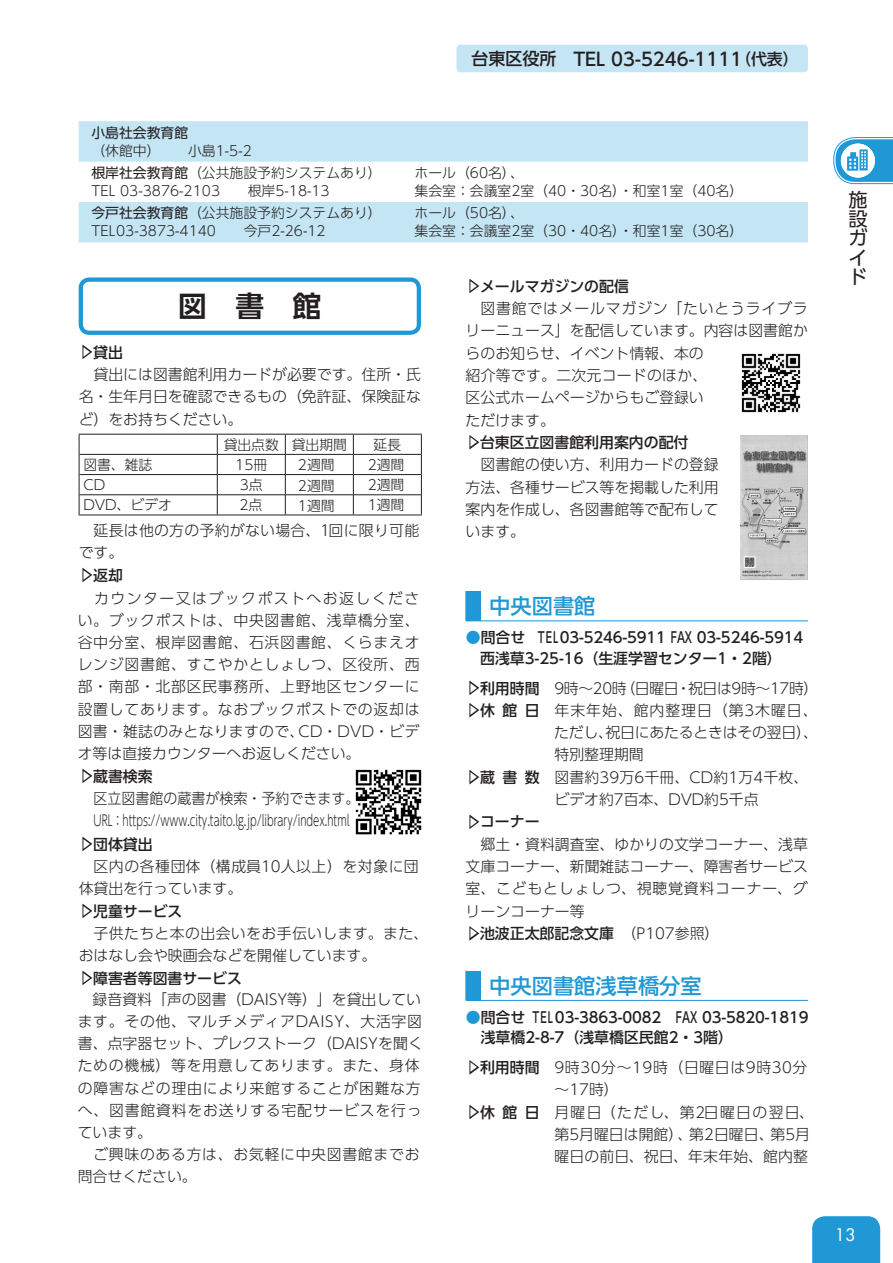
<style>
.page{position:relative;width:893px;height:1263px;background:#fff}
.page>*{position:absolute;margin:0;border:0;box-sizing:border-box;transform-origin:0 0}
.t1{font:700 28.65px "UD Shin Go Pro De";color:#231f20}
.t2{font:500 21.3px "UD Shin Go Pro";color:#2098d5}
.t3{font:19.2px/19.2px "UD Shin Go Pro";color:#231f20;text-align:justify}
.t4{font:19.2px "Futura PT";color:#fff}
.t5{font:500 18px "UD Shin Go Pro";color:#231f20}
.t6{font:300 14.85px/22.2px "UD Shin Go Pro";color:#231f20;text-align:justify}
.t7{font:500 14.85px/20.7px "UD Shin Go Pro";color:#231f20}
.t8{font:300 14.85px/22.2px "UD Shin Go Pro";letter-spacing:.045em;color:#231f20}
.t9{font:300 14.85px/22.4px "UD Shin Go Pro";color:#231f20;scale:.94 1}
.t10{font:300 14.85px "UD Shin Go Pro";letter-spacing:-.025em;color:#231f20}
.t11{font:300 14.85px "UD Shin Go Pro";letter-spacing:.04em;color:#231f20}
.t12{font:300 14.85px "UD Shin Go Pro";letter-spacing:.02em;color:#231f20}
.t13{font:300 14.85px "UD Shin Go Pro";letter-spacing:.035em;color:#231f20}
.t14{font:300 14.85px "UD Shin Go Pro";letter-spacing:.025em;color:#231f20}
.t15{font:300 14.85px "UD Shin Go Pro";letter-spacing:.055em;color:#231f20}
.t16{font:300 14.85px "UD Shin Go Pro";letter-spacing:.05em;color:#231f20}
.t17{font:300 14.85px "UD Shin Go Pro";letter-spacing:.065em;color:#231f20}
.t18{font:300 14.85px "UD Shin Go Pro";letter-spacing:.085em;color:#231f20}
.t19{font:300 13.8px/18.1px "UD Shin Go Pro";color:#231f20}
.t20{font:13.8px "UD Shin Go Pro";color:#231f20}
.s1{font-size:16.95px}
.s2{font-size:15.9px}
.s3{font-weight:400}
.s4{font-weight:300;font-size:10.5px;color:#fff}
.s5{font-size:10.5px;color:#fff}
.s6{font-weight:500}
.s7{color:#2098d5}
.s8{font-weight:300}
</style>
<div class="page">
<svg style="left:79px;top:121px;width:729px;height:121px;fill:#c4e5f4"></svg>
<img style="left:740px;top:435px;width:67px;height:144px">
<svg style="left:466px;top:591px;width:15px;height:30px"></svg>
<hr style="left:481px;top:620px;width:327px;height:1px;background:#2098d5">
<svg style="left:466px;top:971px;width:15px;height:30px"></svg>
<hr style="left:481px;top:1000px;width:327px;height:1px;background:#2098d5">
<hr style="left:80px;top:454px;width:137px;height:1px;background:#231f20">
<hr style="left:217px;top:454px;width:68px;height:1px;background:#231f20">
<hr style="left:285px;top:454px;width:68px;height:1px;background:#231f20">
<hr style="left:353px;top:454px;width:68px;height:1px;background:#231f20">
<hr style="left:80px;top:474px;width:137px;height:1px;background:#231f20">
<hr style="left:217px;top:474px;width:68px;height:1px;background:#231f20">
<hr style="left:285px;top:474px;width:68px;height:1px;background:#231f20">
<hr style="left:353px;top:474px;width:68px;height:1px;background:#231f20">
<hr style="left:80px;top:494px;width:137px;height:1px;background:#231f20">
<hr style="left:217px;top:494px;width:68px;height:1px;background:#231f20">
<svg style="left:217px;top:435px;width:1px;height:79px"></svg>
<hr style="left:285px;top:494px;width:68px;height:1px;background:#231f20">
<svg style="left:285px;top:435px;width:1px;height:79px"></svg>
<hr style="left:353px;top:494px;width:68px;height:1px;background:#231f20">
<svg style="left:353px;top:435px;width:1px;height:79px"></svg>
<hr style="left:79px;top:434px;width:138px;height:1px;background:#231f20">
<hr style="left:217px;top:434px;width:68px;height:1px;background:#231f20">
<hr style="left:285px;top:434px;width:68px;height:1px;background:#231f20">
<hr style="left:353px;top:434px;width:69px;height:1px;background:#231f20">
<svg style="left:79px;top:435px;width:1px;height:79px"></svg>
<svg style="left:421px;top:435px;width:1px;height:79px"></svg>
<hr style="left:79px;top:514px;width:138px;height:1px;background:#231f20">
<hr style="left:217px;top:514px;width:68px;height:1px;background:#231f20">
<hr style="left:285px;top:514px;width:68px;height:1px;background:#231f20">
<hr style="left:353px;top:514px;width:69px;height:1px;background:#231f20">
<div style="left:79px;top:277px;width:342px;height:58px;border:4px solid #2098d5;border-radius:9px"></div>
<svg style="left:833px;top:137px;width:60px;height:47px"></svg>
<div style="left:812px;top:1216px;width:68px;height:47px;background:#2098d5"></div>
<div style="left:457px;top:45px;width:351px;height:27px;background:#c4e5f4;border-radius:4px"></div>
<svg style="left:82px;top:344px;width:11px;height:15px"></svg>
<svg style="left:469px;top:278px;width:10px;height:16px"></svg>
<svg style="left:469px;top:435px;width:11px;height:15px"></svg>
<svg style="left:82px;top:567px;width:11px;height:16px"></svg>
<svg style="left:82px;top:768px;width:11px;height:15px"></svg>
<svg style="left:82px;top:836px;width:11px;height:16px"></svg>
<svg style="left:82px;top:903px;width:11px;height:15px"></svg>
<svg style="left:82px;top:970px;width:11px;height:15px"></svg>
<svg style="left:469px;top:680px;width:11px;height:38px"></svg>
<svg style="left:469px;top:770px;width:11px;height:15px"></svg>
<svg style="left:469px;top:814px;width:11px;height:15px"></svg>
<svg style="left:469px;top:926px;width:11px;height:15px"></svg>
<svg style="left:469px;top:1060px;width:11px;height:15px"></svg>
<svg style="left:469px;top:1104px;width:10px;height:16px"></svg>
<img style="left:355px;top:769px;width:67px;height:66px">
<img style="left:741px;top:353px;width:60px;height:60px">
<p class="t5" style="left:471px;top:45px;width:329px"><span class="s1">台東区役所</span> TEL 03-5246-1111<span class="s2">（代表）</span></p>
<p class="t20" style="left:91px;top:121px;width:98px">小島社会教育館</p>
<p class="t19" style="left:91px;top:139px;width:292px;line-height:22.4px">（休館中）　　小島1-5-2<br><span class="s3">根岸社会教育館</span>（公共施設予約システムあり）</p>
<p class="t19" style="left:91px;top:181px;width:240px">TEL 03-3876-2103　　根岸5-18-13</p>
<p class="t19" style="left:415px;top:163px;width:330px">ホール（60名）、<br>集会室：会議室2室（40・30名）・和室1室（40名）</p>
<p class="t19" style="left:91px;top:204px;width:292px"><span class="s3">今戸社会教育館</span>（公共施設予約システムあり）<br>TEL 03-3873-4140　　今戸2-26-12</p>
<p class="t19" style="left:415px;top:204px;width:330px">ホール（50名）、<br>集会室：会議室2室（30・40名）・和室1室（30名）</p>
<h1 class="t1" style="left:178px;top:283px;width:145px">図　書　館</h1>
<p class="t7" style="left:81px;top:341px;width:43px"><span class="s4">▶</span>貸出</p>
<p class="t6" style="left:94px;top:363px;width:329px">貸出には図書館利用カードが必要です。住所・氏</p>
<p class="t6" style="left:79px;top:385px;width:344px">名・生年月日を確認できるもの（免許証、保険証な</p>
<p class="t6" style="left:79px;top:407px;width:165px">ど）をお持ちください。</p>
<p class="t19" style="left:224px;top:435px;width:125px">貸出点数 貸出期間</p>
<p class="t19" style="left:374px;top:435px;width:29px">延長</p>
<p class="t19" style="left:83px;top:455px;width:71px">図書、雑誌</p>
<p class="t19" style="left:235px;top:455px;width:34px">15冊</p>
<p class="t19" style="left:298px;top:454px;width:38px;line-height:20.4px;text-align:justify">2週間2週間1週間</p>
<p class="t19" style="left:368px;top:454px;width:38px;line-height:20.2px;text-align:justify">2週間2週間1週間</p>
<p class="t19" style="left:83px;top:475px;width:23px">CD</p>
<p class="t19" style="left:240px;top:475px;width:24px">3点</p>
<p class="t19" style="left:83px;top:495px;width:90px">DVD、ビデオ</p>
<p class="t19" style="left:239px;top:495px;width:24px">2点</p>
<p class="t7" style="left:468px;top:275px;width:162px"><span class="s4">▶</span>メールマガジンの配信</p>
<p class="t16" style="left:480px;top:296px;width:329px">図書館ではメールマガジン「たいとうライブラ</p>
<p class="t6" style="left:466px;top:319px;width:344px">リーニュース」を配信しています。内容は図書館か</p>
<p class="t6" style="left:466px;top:341px;width:240px">らのお知らせ、イベント情報、本の</p>
<p class="t6" style="left:466px;top:364px;width:243px">紹介等です。二次元コードのほか、</p>
<p class="t6" style="left:466px;top:386px;width:240px">区公式ホームページからもご登録い</p>
<p class="t6" style="left:466px;top:408px;width:91px">ただけます。</p>
<p class="t7" style="left:468px;top:431px;width:222px"><span class="s4">▶</span>台東区立図書館利用案内の配付</p>
<p class="t6" style="left:480px;top:453px;width:240px">図書館の使い方、利用カードの登録</p>
<p class="t6" style="left:466px;top:475px;width:254px">方法、各種サービス等を掲載した利用</p>
<p class="t6" style="left:466px;top:498px;width:254px">案内を作成し、各図書館等で配布して</p>
<p class="t12" style="left:94px;top:518px;width:327px">延長は他の方の予約がない場合、1回に限り可能</p>
<p class="t6" style="left:466px;top:520px;width:61px">います。</p>
<p class="t6" style="left:79px;top:541px;width:46px">です。<span class="s5">▶</span><span class="s6">返却</span></p>
<p class="t6" style="left:78px;top:586px;width:343px">　カウンター又はブックポストへお返しください。ブックポストは、中央図書館、浅草橋分室、谷中分室、根岸図書館、石浜図書館、くらまえオレンジ図書館、すこやかとしょしつ、区役所、西部・南部・北部区民事務所、上野地区センターに設置してあります。なおブックポストでの返却は図書・雑誌のみとなりますので、CD・DVD・ビデオ等は直接カウンターへお返しください。</p>
<p class="t7" style="left:81px;top:765px;width:73px"><span class="s4">▶</span>蔵書検索</p>
<p class="t9" style="left:94px;top:786px;width:284px">区立図書館の蔵書が検索・予約できます。<br>URL：https://www.city.taito.lg.jp/library/index.html</p>
<p class="t7" style="left:81px;top:833px;width:73px"><span class="s4">▶</span>団体貸出</p>
<p class="t13" style="left:94px;top:854px;width:326px">区内の各種団体（構成員10人以上）を対象に団</p>
<p class="t6" style="left:79px;top:877px;width:165px">体貸出を行っています。</p>
<p class="t7" style="left:81px;top:900px;width:103px"><span class="s4">▶</span>児童サービス</p>
<p class="t14" style="left:94px;top:921px;width:336px">子供たちと本の出会いをお手伝いします。また、</p>
<p class="t6" style="left:79px;top:944px;width:299px">おはなし会や映画会などを開催しています。</p>
<p class="t7" style="left:81px;top:967px;width:162px"><span class="s4">▶</span>障害者等図書サービス</p>
<p class="t8" style="left:78px;top:987px;width:347px">　録音資料「声の図書（DAISY等）」を貸出しています。その他、マルチメディアDAISY、大活字図書、点字器セット、プレクストーク（DAISYを聞くための機械）等を用意してあります。また、身体の障害などの理由により来館することが困難な方へ、図書館資料をお送りする宅配サービスを行っています。<br>　ご興味のある方は、お気軽に中央図書館までお問合せください。</p>
<h2 class="t2" style="left:489px;top:589px;width:108px">中央図書館</h2>
<p class="t7" style="left:480px;top:627px;width:339px;text-indent:-14px"><span class="s7">●</span>問合せ TEL03-5246-5911 FAX 03-5246-5914　西浅草3-25-16（生涯学習センター1・2階）</p>
<p class="t10" style="left:468px;top:676px;width:352px"><span class="s5">▶</span><span class="s6">利用時間</span> 9時～20時（日曜日・祝日は9時～17時）</p>
<p class="t17" style="left:468px;top:698px;width:351px"><span class="s5">▶</span><span class="s6">休館日</span> 年末年始、館内整理日（第3木曜日、</p>
<p class="t6" style="left:554px;top:721px;width:265px">ただし、祝日にあたるときはその翌日）、</p>
<p class="t6" style="left:554px;top:743px;width:91px">特別整理期間</p>
<p class="t6" style="left:468px;top:765px;width:342px"><span class="s5">▶</span><span class="s6">蔵書数</span> 図書約39万6千冊、CD約1万4千枚、</p>
<p class="t6" style="left:554px;top:788px;width:206px">ビデオ約7百本、DVD約5千点</p>
<p class="t7" style="left:468px;top:811px;width:73px"><span class="s4">▶</span>コーナー</p>
<p class="t6" style="left:480px;top:832px;width:329px">郷土・資料調査室、ゆかりの文学コーナー、浅草</p>
<p class="t6" style="left:466px;top:855px;width:344px">文庫コーナー、新聞雑誌コーナー、障害者サービス</p>
<p class="t15" style="left:466px;top:877px;width:344px">室、こどもとしょしつ、視聴覚資料コーナー、グ</p>
<p class="t6" style="left:466px;top:899px;width:121px">リーンコーナー等</p>
<p class="t7" style="left:468px;top:923px;width:253px"><span class="s4">▶</span>池波正太郎記念文庫<span class="s8">（P107参照）</span></p>
<h2 class="t2" style="left:489px;top:968px;width:214px">中央図書館浅草橋分室</h2>
<p class="t7" style="left:466px;top:1006px;width:344px"><span class="s7">●</span>問合せ TEL 03-3863-0082　FAX 03-5820-1819　浅草橋2-8-7（浅草橋区民館2・3階）</p>
<p class="t11" style="left:468px;top:1055px;width:341px"><span class="s5">▶</span><span class="s6">利用時間</span> 9時30分～19時（日曜日は9時30分</p>
<p class="t6" style="left:554px;top:1078px;width:66px">～17時）</p>
<p class="t18" style="left:468px;top:1100px;width:347px"><span class="s5">▶</span><span class="s6">休館日</span> 月曜日（ただし、第2日曜日の翌日、</p>
<p class="t6" style="left:554px;top:1123px;width:257px">第5月曜日は開館）、第2日曜日、第5月</p>
<p class="t6" style="left:554px;top:1145px;width:255px">曜日の前日、祝日、年末年始、館内整</p>
<p class="t3" style="left:848px;top:190px;width:21px">施設ガイド</p>
<p class="t4" style="left:834px;top:1223px;width:23px">13</p>
</div>
